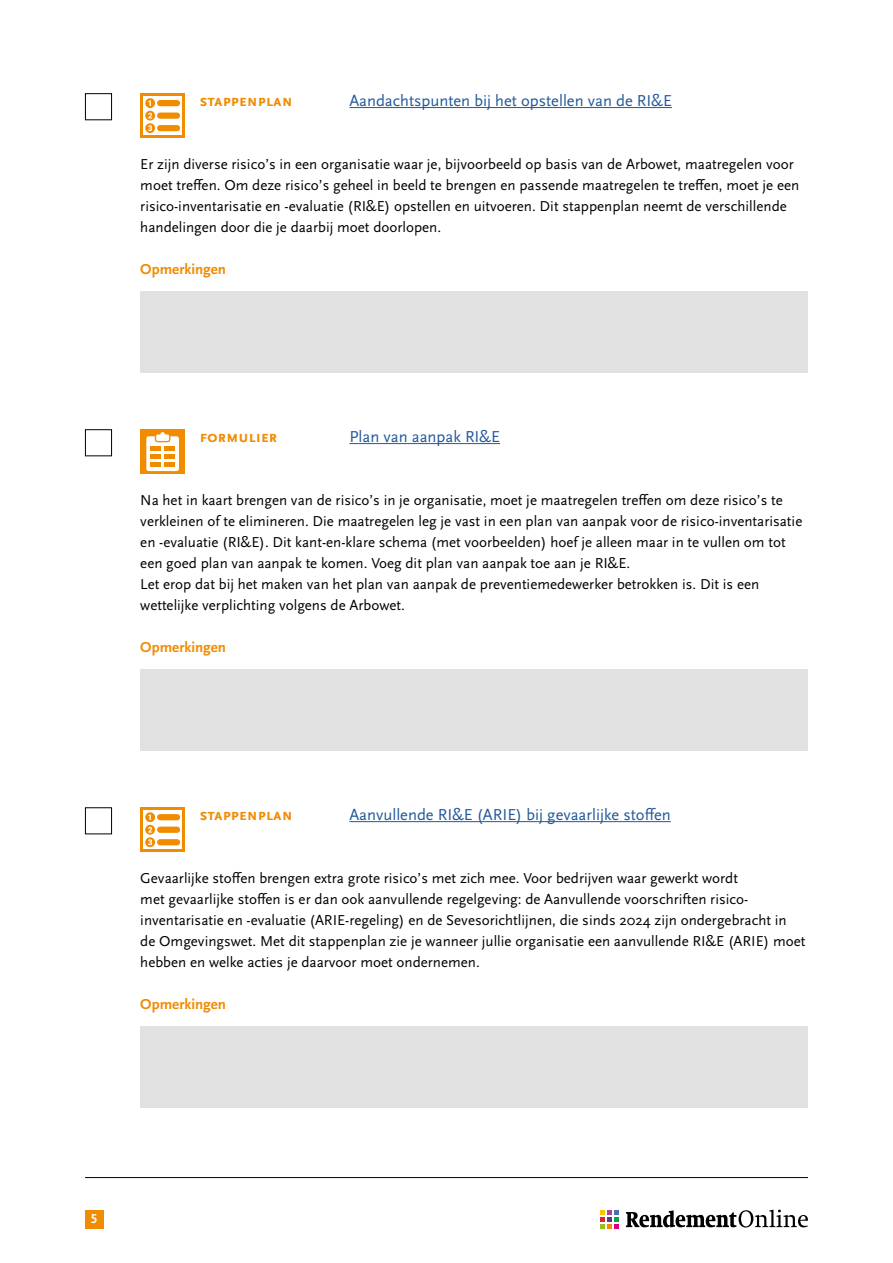
<style>
.page{position:relative;width:893px;height:1263px;background:#fff}
.page>*{position:absolute;margin:0;border:0;box-sizing:border-box;transform-origin:0 0}
.t1{font:16.5px "Scala Sans OT";color:#22599b}
.t2{font:700 16.5px "Scala Sans OT";color:#f18b00}
.t3{font:15px/21px "Scala Sans OT";color:#000}
.t4{font:700 15px "Scala Sans OT";color:#f18b00}
.t5{font:700 13.5px "Scala Sans OT";color:#fff}
</style>
<div class="page">
<hr style="left:85px;top:1177px;width:723px;height:1px;background:#000">
<div style="left:85px;top:1210px;width:18px;height:18px;background:#f18b00"></div>
<svg style="left:626px;top:1209px;width:182px;height:18px"></svg>
<svg style="left:601px;top:1210px;width:18px;height:19px"></svg>
<hr style="left:349px;top:107px;width:323px;height:1px;background:#22599b">
<hr style="left:349px;top:443px;width:151px;height:1px;background:#22599b">
<hr style="left:349px;top:821px;width:322px;height:1px;background:#22599b">
<div style="left:140px;top:291px;width:668px;height:81px;background:#e1e1e1"></div>
<div style="left:140px;top:669px;width:668px;height:81px;background:#e1e1e1"></div>
<div style="left:140px;top:1026px;width:668px;height:81px;background:#e1e1e1"></div>
<div style="left:85px;top:93px;width:27px;height:27px;border:1px solid #000"></div>
<div style="left:140px;top:93px;width:45px;height:45px;background:#f18b00"></div>
<div style="left:143px;top:96px;width:39px;height:39px;background:#fff"></div>
<div style="left:157px;top:100px;width:23px;height:6px;background:#f18b00;border-radius:3px"></div>
<div style="left:157px;top:113px;width:23px;height:6px;background:#f18b00;border-radius:3px"></div>
<div style="left:157px;top:125px;width:23px;height:6px;background:#f18b00;border-radius:3px"></div>
<div style="left:145px;top:98px;width:10px;height:10px;background:#f18b00;border-radius:50%"></div>
<svg style="left:145px;top:111px;width:10px;height:10px"></svg>
<svg style="left:145px;top:123px;width:10px;height:10px"></svg>
<svg style="left:148px;top:100px;width:3px;height:6px"></svg>
<svg style="left:148px;top:113px;width:4px;height:5px"></svg>
<svg style="left:148px;top:125px;width:4px;height:6px"></svg>
<div style="left:85px;top:429px;width:27px;height:27px;border:1px solid #000"></div>
<div style="left:140px;top:429px;width:45px;height:45px;background:#f18b00"></div>
<div style="left:146px;top:436px;width:33px;height:35px;background:#fff;border-radius:2px"></div>
<svg style="left:155px;top:433px;width:15px;height:9px"></svg>
<hr style="left:150px;top:463px;width:10px;height:4px;background:#f18b00">
<div style="left:150px;top:446px;width:10px;height:5px;background:#f18b00"></div>
<hr style="left:150px;top:455px;width:10px;height:4px;background:#f18b00">
<hr style="left:165px;top:463px;width:10px;height:4px;background:#f18b00">
<div style="left:165px;top:446px;width:10px;height:5px;background:#f18b00"></div>
<hr style="left:165px;top:455px;width:10px;height:4px;background:#f18b00">
<div style="left:156px;top:434px;width:13px;height:7px;background:#fff;border-radius:2px"></div>
<div style="left:85px;top:807px;width:27px;height:27px;border:1px solid #000"></div>
<div style="left:140px;top:807px;width:45px;height:45px;background:#f18b00"></div>
<div style="left:143px;top:810px;width:39px;height:39px;background:#fff"></div>
<div style="left:157px;top:814px;width:23px;height:6px;background:#f18b00;border-radius:3px"></div>
<div style="left:157px;top:827px;width:23px;height:6px;background:#f18b00;border-radius:3px"></div>
<div style="left:157px;top:839px;width:23px;height:6px;background:#f18b00;border-radius:3px"></div>
<div style="left:145px;top:812px;width:10px;height:10px;background:#f18b00;border-radius:50%"></div>
<svg style="left:145px;top:825px;width:10px;height:10px"></svg>
<svg style="left:145px;top:837px;width:10px;height:10px"></svg>
<svg style="left:148px;top:814px;width:3px;height:6px"></svg>
<svg style="left:148px;top:827px;width:4px;height:5px"></svg>
<svg style="left:148px;top:839px;width:4px;height:6px"></svg>
<p class="t2" style="left:200px;top:91px;width:95px">stappenplan</p>
<p class="t1" style="left:349px;top:92px;width:324px">Aandachtspunten bij het opstellen van de RI&amp;E</p>
<p class="t3" style="left:140px;top:154px;width:660px">Er zijn diverse risico’s in een organisatie waar je, bijvoorbeeld op basis van de Arbowet, maatregelen voor moet treffen. Om deze risico’s geheel in beeld te brengen en passende maatregelen te treffen, moet je een risico-inventarisatie en -evaluatie (RI&amp;E) opstellen en uitvoeren. Dit stappenplan neemt de verschillende handelingen door die je daarbij moet doorlopen.</p>
<p class="t4" style="left:140px;top:261px;width:87px">Opmerkingen</p>
<p class="t2" style="left:200px;top:427px;width:56px">formulier</p>
<p class="t1" style="left:349px;top:428px;width:152px">Plan van aanpak RI&amp;E</p>
<p class="t3" style="left:140px;top:490px;width:663px">Na het in kaart brengen van de risico’s in je organisatie, moet je maatregelen treffen om deze risico’s te verkleinen of te elimineren. Die maatregelen leg je vast in een plan van aanpak voor de risico-inventarisatie en -evaluatie (RI&amp;E). Dit kant-en-klare schema (met voorbeelden) hoef je alleen maar in te vullen om tot een goed plan van aanpak te komen. Voeg dit plan van aanpak toe aan je RI&amp;E.<br>Let erop dat bij het maken van het plan van aanpak de preventiemedewerker betrokken is. Dit is een wettelijke verplichting volgens de Arbowet.</p>
<p class="t4" style="left:140px;top:639px;width:87px">Opmerkingen</p>
<p class="t2" style="left:200px;top:805px;width:95px">stappenplan</p>
<p class="t1" style="left:349px;top:806px;width:323px">Aanvullende RI&amp;E (ARIE) bij gevaarlijke stoffen</p>
<p class="t3" style="left:140px;top:868px;width:667px">Gevaarlijke stoffen brengen extra grote risico’s met zich mee. Voor bedrijven waar gewerkt wordt<br>met gevaarlijke stoffen is er dan ook aanvullende regelgeving: de Aanvullende voorschriften risico&shy;inventarisatie en -evaluatie (ARIE-regeling) en de Sevesorichtlijnen, die sinds 2024 zijn ondergebracht in de Omgevingswet. Met dit stappenplan zie je wanneer jullie organisatie een aanvullende RI&amp;E (ARIE) moet hebben en welke acties je daarvoor moet ondernemen.</p>
<p class="t4" style="left:140px;top:996px;width:87px">Opmerkingen</p>
<p class="t5" style="left:91px;top:1211px;width:8px">5</p>
</div>
